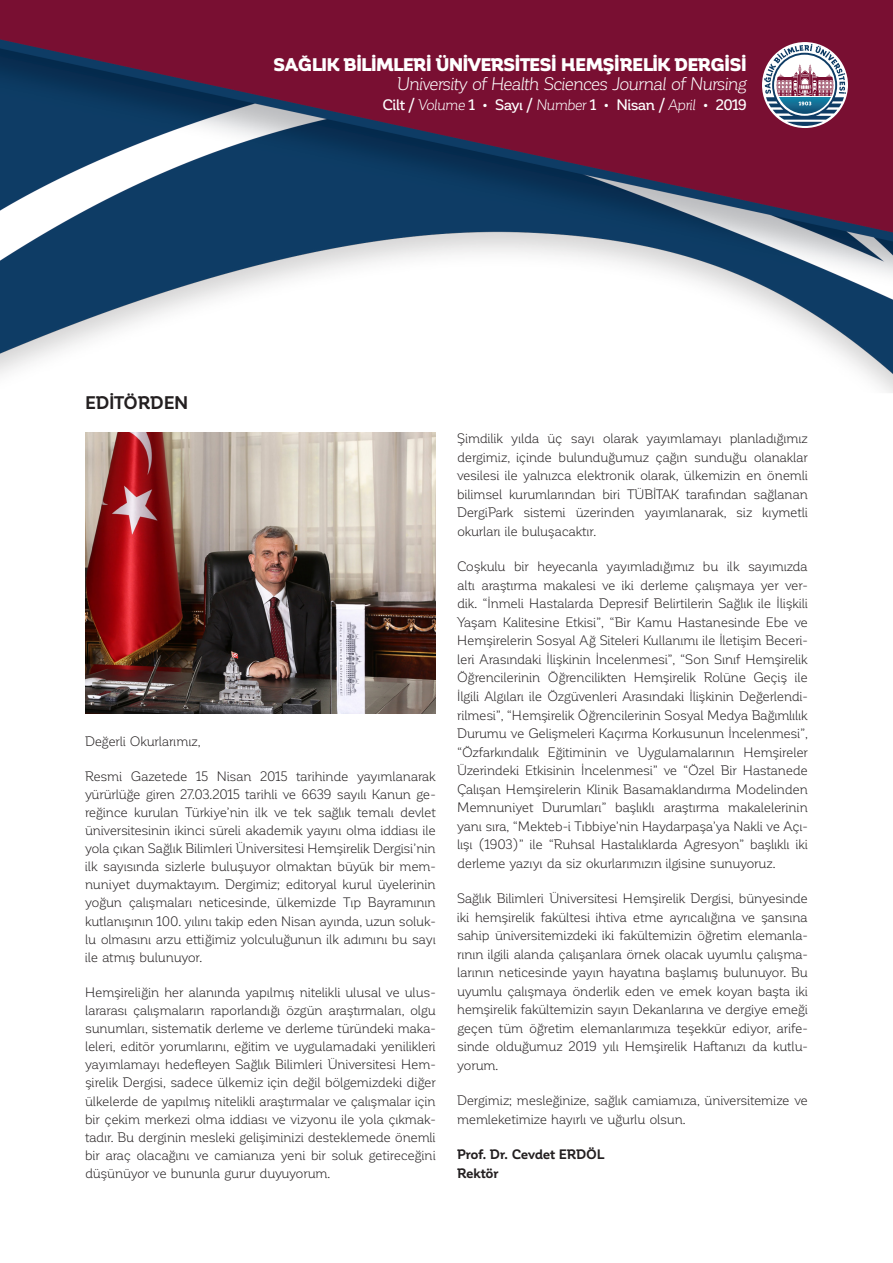
<style>
.page{position:relative;width:893px;height:1263px;background:#fff}
.page>*{position:absolute;margin:0;border:0;box-sizing:border-box;transform-origin:0 0}
.t1{font:900 18px "Corporative";letter-spacing:-.035em;color:#fff}
.t2{font:italic 18px "Corporative";letter-spacing:-.04em;color:#fff}
.t3{font:700 18px "Corporative";letter-spacing:-.01em;color:#231f20}
.t4{font:500 15px "Corporative";letter-spacing:-.03em;color:#fff}
.t5{font:13.5px/18.5px "Corporative";letter-spacing:-.02em;color:#231f20;text-align:justify}
.t6{font:700 13.5px "Corporative";letter-spacing:-.015em;color:#231f20}
.s1{font-weight:400;font-style:italic}
</style>
<div class="page">
<img style="left:0;top:0;width:893px;height:393px">
<img style="left:85px;top:432px;width:351px;height:281px">
<svg style="left:764px;top:44px;width:82px;height:82px"></svg>
<p class="t1" style="left:273px;top:54px;width:475px">SAĞLIK BİLİMLERİ ÜNİVERSİTESİ HEMŞİRELİK DERGİSİ</p>
<p class="t2" style="left:397px;top:74px;width:351px">University of Health Sciences Journal of Nursing</p>
<p class="t4" style="left:383px;top:96px;width:366px">Cilt / <span class="s1">Volume</span> 1 • Sayı / <span class="s1">Number</span> 1 • Nisan / <span class="s1">April</span> • 2019</p>
<p class="t3" style="left:85px;top:392px;width:105px">EDİTÖRDEN</p>
<p class="t5" style="left:85px;top:732px;width:117px">Değerli Okurlarımız,</p>
<p class="t5" style="left:85px;top:767px;width:352px">Resmi Gazetede 15 Nisan 2015 tarihinde yayımlanarak yürürlüğe giren 27.03.2015 tarihli ve 6639 sayılı Kanun ge&shy;reğince kurulan Türkiye’nin ilk ve tek sağlık temalı devlet üniversitesinin ikinci süreli akademik yayını olma iddiası ile yola çıkan Sağlık Bilimleri Üniversitesi Hemşirelik Dergisi’nin ilk sayısında sizlerle buluşuyor olmaktan büyük bir mem&shy;nuniyet duymaktayım. Dergimiz; editoryal kurul üyelerinin yoğun çalışmaları neticesinde, ülkemizde Tıp Bayramının kutlanışının 100. yılını takip eden Nisan ayında, uzun soluk&shy;lu olmasını arzu ettiğimiz yolculuğunun ilk adımını bu sayı ile atmış bulunuyor.</p>
<p class="t5" style="left:85px;top:983px;width:352px">Hemşireliğin her alanında yapılmış nitelikli ulusal ve ulus&shy;lararası çalışmaların raporlandığı özgün araştırmaları, olgu sunumları, sistematik derleme ve derleme türündeki maka&shy;leleri, editör yorumlarını, eğitim ve uygulamadaki yenilikleri yayımlamayı hedefleyen Sağlık Bilimleri Üniversitesi Hem&shy;şirelik Dergisi, sadece ülkemiz için değil bölgemizdeki diğer ülkelerde de yapılmış nitelikli araştırmalar ve çalışmalar için bir çekim merkezi olma iddiası ve vizyonu ile yola çıkmak&shy;tadır. Bu derginin mesleki gelişiminizi desteklemede önemli bir araç olacağını ve camianıza yeni bir soluk getireceğini düşünüyor ve bununla gurur duyuyorum.</p>
<p class="t5" style="left:457px;top:429px;width:352px">Şimdilik yılda üç sayı olarak yayımlamayı planladığımız dergimiz, içinde bulunduğumuz çağın sunduğu olanaklar vesilesi ile yalnızca elektronik olarak, ülkemizin en önemli bilimsel kurumlarından biri TÜBİTAK tarafından sağlanan DergiPark sistemi üzerinden yayımlanarak, siz kıymetli okurları ile buluşacaktır.</p>
<p class="t5" style="left:457px;top:558px;width:352px">Coşkulu bir heyecanla yayımladığımız bu ilk sayımızda altı araştırma makalesi ve iki derleme çalışmaya yer ver&shy;dik. “İnmeli Hastalarda Depresif Belirtilerin Sağlık ile İlişkili Yaşam Kalitesine Etkisi”, “Bir Kamu Hastanesinde Ebe ve Hemşirelerin Sosyal Ağ Siteleri Kullanımı ile İletişim Beceri&shy;leri Arasındaki İlişkinin İncelenmesi”, “Son Sınıf Hemşirelik Öğrencilerinin Öğrencilikten Hemşirelik Rolüne Geçiş ile İlgili Algıları ile Özgüvenleri Arasındaki İlişkinin Değerlendi&shy;rilmesi”, “Hemşirelik Öğrencilerinin Sosyal Medya Bağımlılık Durumu ve Gelişmeleri Kaçırma Korkusunun İncelenmesi”, “Özfarkındalık Eğitiminin ve Uygulamalarının Hemşireler Üzerindeki Etkisinin İncelenmesi” ve “Özel Bir Hastanede Çalışan Hemşirelerin Klinik Basamaklandırma Modelinden Memnuniyet Durumları” başlıklı araştırma makalelerinin yanı sıra, “Mekteb-i Tıbbiye’nin Haydarpaşa’ya Nakli ve Açı&shy;lışı (1903)” ile “Ruhsal Hastalıklarda Agresyon” başlıklı iki derleme yazıyı da siz okurlarımızın ilgisine sunuyoruz.</p>
<p class="t5" style="left:457px;top:889px;width:352px">Sağlık Bilimleri Üniversitesi Hemşirelik Dergisi, bünyesinde iki hemşirelik fakültesi ihtiva etme ayrıcalığına ve şansına sahip üniversitemizdeki iki fakültemizin öğretim elemanla&shy;rının ilgili alanda çalışanlara örnek olacak uyumlu çalışma&shy;larının neticesinde yayın hayatına başlamış bulunuyor. Bu uyumlu çalışmaya önderlik eden ve emek koyan başta iki hemşirelik fakültemizin sayın Dekanlarına ve dergiye emeği geçen tüm öğretim elemanlarımıza teşekkür ediyor, arife&shy;sinde olduğumuz 2019 yılı Hemşirelik Haftanızı da kutlu&shy;yorum.</p>
<p class="t5" style="left:457px;top:1091px;width:352px">Dergimiz; mesleğinize, sağlık camiamıza, üniversitemize ve memleketimize hayırlı ve uğurlu olsun.</p>
<p class="t6" style="left:457px;top:1147px;width:149px">Prof. Dr. Cevdet ERDÖL</p>
<p class="t6" style="left:457px;top:1166px;width:43px">Rektör</p>
</div>
